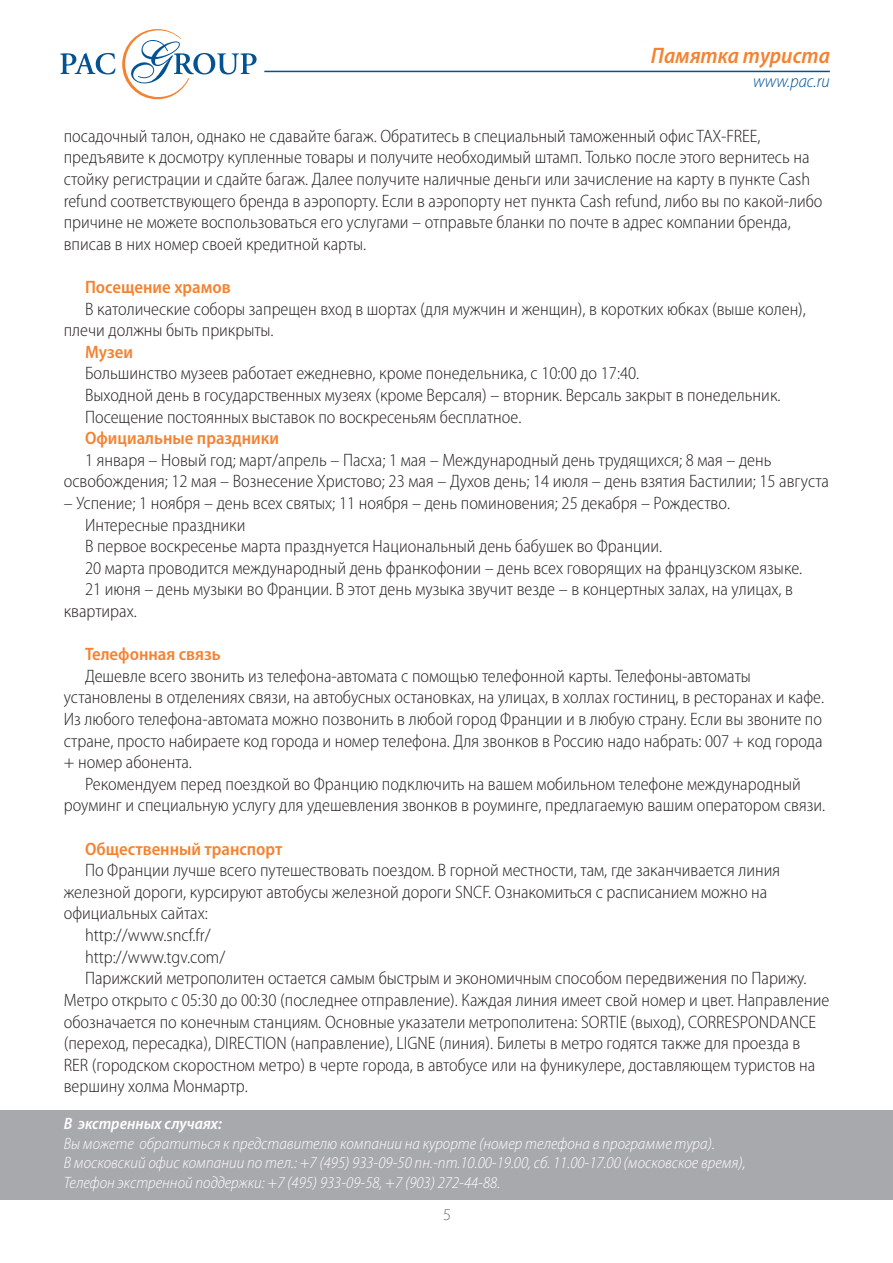
<style>
.page{position:relative;width:893px;height:1263px;background:#fff}
.page>*{position:absolute;margin:0;border:0;box-sizing:border-box;transform-origin:0 0}
.t1{font:italic 600 semi-condensed 22.5px "Myriad Pro";color:#f48230}
.t2{font:300 semi-condensed 18px/21.6px "Myriad Pro";color:#231f20}
.t3{font:600 semi-condensed 18px "Myriad Pro";color:#f48230}
.t4{font:italic 300 semi-condensed 18px "Myriad Pro";color:#035393}
.t5{font:italic 300 semi-condensed 16.5px/19.5px "Myriad Pro";color:#fff}
.t6{font:italic 600 semi-condensed 16.5px "Myriad Pro";color:#fff}
.t7{font:300 16.5px "Myriad Pro";color:#6c6d70}
</style>
<div class="page">
<hr style="left:0;top:1110px;width:1px;height:89px;background:#a8a9ad">
<div style="left:1px;top:1110px;width:892px;height:89px;background:#a8a9ad"></div>
<svg style="left:60px;top:53px;width:55px;height:21px"></svg>
<svg style="left:122px;top:29px;width:135px;height:70px"></svg>
<hr style="left:264px;top:71px;width:566px;height:1px;background:#035393">
<p class="t1" style="left:651px;top:44px;width:180px">Памятка туриста</p>
<p class="t4" style="left:753px;top:71px;width:78px">www.pac.ru</p>
<p class="t2" style="left:64px;top:125px;width:760px">посадочный талон, однако не сдавайте багаж. Обратитесь в специальный таможенный офис TAX-FREE, предъявите к досмотру купленные товары и получите необходимый штамп. Только после этого вернитесь на стойку регистрации и сдайте багаж. Далее получите наличные деньги или зачисление на карту в пункте Cash refund соответствующего бренда в аэропорту. Если в аэропорту нет пункта Cash refund, либо вы по какой-либо причине не можете воспользоваться его услугами – отправьте бланки по почте в адрес компании бренда, вписав в них номер своей кредитной карты.</p>
<p class="t3" style="left:85px;top:277px;width:147px">Посещение храмов</p>
<p class="t2" style="left:64px;top:298px;width:744px;text-indent:21px">В католические соборы запрещен вход в шортах (для мужчин и женщин), в коротких юбках (выше колен), плечи должны быть прикрыты.</p>
<p class="t3" style="left:85px;top:342px;width:50px">Музеи</p>
<p class="t2" style="left:85px;top:363px;width:697px">Большинство музеев работает ежедневно, кроме понедельника, с 10:00 до 17:40.<br>Выходной день в государственных музеях (кроме Версаля) – вторник. Версаль закрыт в понедельник.<br>Посещение постоянных выставок по воскресеньям бесплатное.</p>
<p class="t3" style="left:85px;top:428px;width:195px">Официальные праздники</p>
<p class="t2" style="left:64px;top:449px;width:767px;text-indent:21px">1 января – Новый год; март/апрель – Пасха; 1 мая – Международный день трудящихся; 8 мая – день освобождения; 12 мая – Вознесение Христово; 23 мая – Духов день; 14 июля – день взятия Бастилии; 15 августа</p>
<p class="t2" style="left:64px;top:493px;width:668px">– Успение; 1 ноября – день всех святых; 11 ноября – день поминовения; 25 декабря – Рождество.</p>
<p class="t2" style="left:85px;top:514px;width:162px">Интересные праздники</p>
<p class="t2" style="left:85px;top:536px;width:579px">В первое воскресенье марта празднуется Национальный день бабушек во Франции.</p>
<p class="t2" style="left:85px;top:557px;width:719px">20 марта проводится международный день франкофонии – день всех говорящих на французском языке.</p>
<p class="t2" style="left:85px;top:579px;width:710px">21 июня – день музыки во Франции. В этот день музыка звучит везде – в концертных залах, на улицах, в</p>
<p class="t2" style="left:64px;top:601px;width:75px">квартирах.</p>
<p class="t3" style="left:85px;top:644px;width:137px">Телефонная связь</p>
<p class="t2" style="left:64px;top:665px;width:762px;text-indent:21px">Дешевле всего звонить из телефона-автомата с помощью телефонной карты. Телефоны-автоматы установлены в отделениях связи, на автобусных остановках, на улицах, в холлах гостиниц, в ресторанах и кафе.<br>Из любого телефона-автомата можно позвонить в любой город Франции и в любую страну. Если вы звоните по стране, просто набираете код города и номер телефона. Для звонков в Россию надо набрать: 007 + код города + номер абонента.</p>
<p class="t2" style="left:64px;top:773px;width:763px;text-align:center">Рекомендуем перед поездкой во Францию подключить на вашем мобильном телефоне международный роуминг и специальную услугу для удешевления звонков в роуминге, предлагаемую вашим оператором связи.</p>
<p class="t3" style="left:85px;top:839px;width:199px">Общественный транспорт</p>
<p class="t2" style="left:85px;top:860px;width:697px">По Франции лучше всего путешествовать поездом. В горной местности, там, где заканчивается линия</p>
<p class="t2" style="left:64px;top:881px;width:705px">железной дороги, курсируют автобусы железной дороги SNCF. Ознакомиться с расписанием можно на</p>
<p class="t2" style="left:64px;top:903px;width:146px">официальных сайтах:</p>
<p class="t2" style="left:85px;top:925px;width:127px">http://www.sncf.fr/</p>
<p class="t2" style="left:85px;top:946px;width:142px">http://www.tgv.com/</p>
<p class="t2" style="left:85px;top:968px;width:723px">Парижский метрополитен остается самым быстрым и экономичным способом передвижения по Парижу.</p>
<p class="t2" style="left:64px;top:989px;width:767px">Метро открыто с 05:30 до 00:30 (последнее отправление). Каждая линия имеет свой номер и цвет. Направление</p>
<p class="t2" style="left:64px;top:1011px;width:754px">обозначается по конечным станциям. Основные указатели метрополитена: SORTIE (выход), CORRESPONDANCE</p>
<p class="t2" style="left:64px;top:1033px;width:738px">(переход, пересадка), DIRECTION (направление), LIGNE (линия). Билеты в метро годятся также для проезда в</p>
<p class="t2" style="left:64px;top:1054px;width:753px">RER (городском скоростном метро) в черте города, в автобусе или на фуникулере, доставляющем туристов на</p>
<p class="t2" style="left:64px;top:1076px;width:186px">вершину холма Монмартр.</p>
<p class="t6" style="left:64px;top:1115px;width:160px">В экстренных случаях:</p>
<p class="t5" style="left:64px;top:1134px;width:683px">Вы можете обратиться к представителю компании на курорте (номер телефона в программе тура).<br>В московский офис компании по тел.: +7 (495) 933-09-50 пн.-пт.10.00-19.00, сб. 11.00-17.00 (московское время),<br>Телефон экстренной поддержки: +7 (495) 933-09-58, +7 (903) 272-44-88.</p>
<p class="t7" style="left:443px;top:1205px;width:10px">5</p>
</div>
